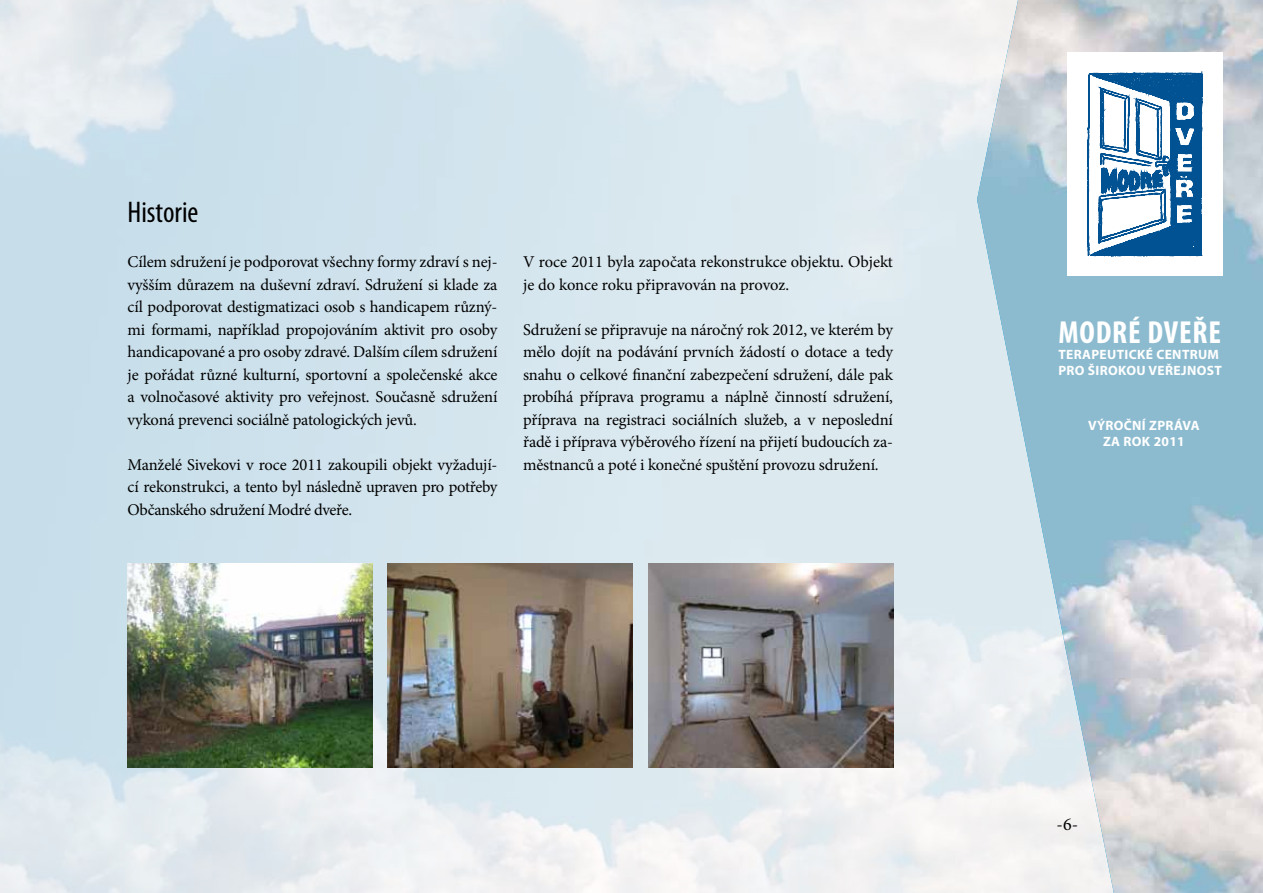
<style>
.page{position:relative;width:1263px;height:893px;background:#fff}
.page>*{position:absolute;margin:0;border:0;box-sizing:border-box;transform-origin:0 0}
.t1{font:700 condensed 31.95px "Myriad Pro";letter-spacing:.025em;color:#fff}
.t2{font:condensed 30px "Myriad Pro";color:#000}
.t3{font:18px "Minion Pro";color:#000}
.t4{font:16.5px/22.5px "Minion Pro";letter-spacing:-.01em;color:#000;text-align:justify}
.t5{font:700 13.5px/16.2px "Myriad Pro";letter-spacing:.025em;color:#fff}
</style>
<div class="page">
<img style="left:0;top:0;width:977px;height:893px">
<img style="left:977px;top:0;width:286px;height:893px">
<div style="left:1067px;top:52px;width:155px;height:223px;background:#fff"></div>
<svg style="left:1087px;top:71px;width:116px;height:186px"></svg>
<img style="left:128px;top:563px;width:244px;height:204px">
<img style="left:388px;top:563px;width:245px;height:204px">
<img style="left:648px;top:563px;width:245px;height:204px">
<h2 class="t2" style="left:128px;top:194px;width:72px">Historie</h2>
<p class="t4" style="left:128px;top:251px;width:371px">Cílem sdružení je podporovat všechny formy zdraví s nej&shy;vyšším důrazem na duševní zdraví. Sdružení si klade za cíl podporovat destigmatizaci osob s handicapem různý&shy;mi formami, například propojováním aktivit pro osoby handicapované a pro osoby zdravé. Dalším cílem sdružení je pořádat různé kulturní, sportovní a společenské akce a volnočasové aktivity pro veřejnost. Současně sdružení vykoná prevenci sociálně patologických jevů.</p>
<p class="t4" style="left:128px;top:453px;width:371px">Manželé Sivekovi v roce 2011 zakoupili objekt vyžadují&shy;cí rekonstrukci, a tento byl následně upraven pro potřeby Občanského sdružení Modré dveře.</p>
<p class="t4" style="left:523px;top:251px;width:371px">V roce 2011 byla započata rekonstrukce objektu. Objekt je do konce roku připravován na provoz.</p>
<p class="t4" style="left:523px;top:318px;width:371px">Sdružení se připravuje na náročný rok 2012, ve kterém by mělo dojít na podávání prvních žádostí o dotace a tedy snahu o celkové finanční zabezpečení sdružení, dále pak probíhá příprava programu a náplně činností sdružení, příprava na registraci sociálních služeb, a v neposlední řadě i příprava výběrového řízení na přijetí budoucích za&shy;městnanců a poté i konečné spuštění provozu sdružení.</p>
<h1 class="t1" style="left:1058px;top:312px;width:164px">MODRÉ DVEŘE</h1>
<p class="t5" style="left:1058px;top:346px;width:165px">TERAPEUTICKÉ CENTRUM<br>PRO ŠIROKOU VEŘEJNOST</p>
<p class="t5" style="left:1088px;top:417px;width:113px;text-align:center">VÝROČNÍ ZPRÁVA<br>ZA ROK 2011</p>
<p class="t3" style="left:1057px;top:812px;width:23px">-6-</p>
</div>
